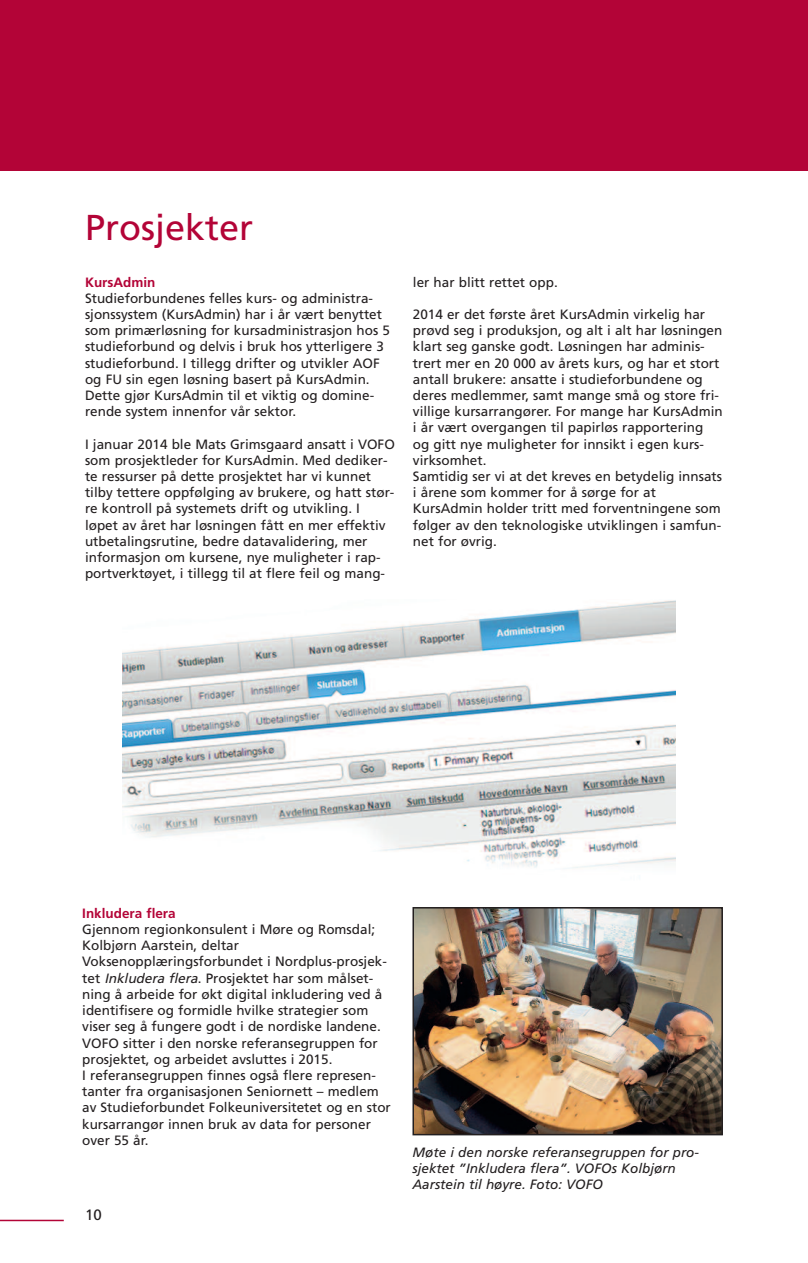
<style>
.page{position:relative;width:808px;height:1263px;background:#fff}
.page>*{position:absolute;margin:0;border:0;box-sizing:border-box;transform-origin:0 0}
.t1{font:36px "Frutiger";color:#b30437}
.t2{font:15px "Frutiger";color:#231f20}
.t3{font:13.5px/16.2px "Frutiger";color:#231f20}
.t4{font:italic 13.5px/16.2px "Frutiger";color:#231f20}
.t5{font:700 13.5px "Frutiger";color:#b30437}
.s1{font-style:italic}
</style>
<div class="page">
<div style="left:0;top:0;width:808px;height:170px;background:#b30437"></div>
<hr style="left:0;top:1220px;width:64px;height:1px;background:#b30437">
<img style="left:415px;top:910px;width:305px;height:222px">
<div style="left:412px;top:907px;width:311px;height:228px;border:2px solid #231f20"></div>
<img style="left:123px;top:600px;width:552px;height:269px">
<h1 class="t1" style="left:85px;top:213px;width:170px">Prosjekter</h1>
<p class="t5" style="left:85px;top:276px;width:72px">KursAdmin</p>
<p class="t3" style="left:85px;top:291px;width:306px">Studieforbundenes felles kurs- og administra&shy;sjonssystem (KursAdmin) har i år vært benyttet som primærløsning for kursadministrasjon hos 5 studieforbund og delvis i bruk hos ytterligere 3 studieforbund. I tillegg drifter og utvikler AOF og FU sin egen løsning basert på KursAdmin.<br>Dette gjør KursAdmin til et viktig og domine&shy;rende system innenfor vår sektor.</p>
<p class="t3" style="left:85px;top:437px;width:311px">I januar 2014 ble Mats Grimsgaard ansatt i VOFO som prosjektleder for KursAdmin. Med dediker&shy;te ressurser på dette prosjektet har vi kunnet tilby tettere oppfølging av brukere, og hatt stør&shy;re kontroll på systemets drift og utvikling. I løpet av året har løsningen fått en mer effektiv utbetalingsrutine, bedre datavalidering, mer informasjon om kursene, nye muligheter i rap&shy;portverktøyet, i tillegg til at flere feil og mang-</p>
<p class="t3" style="left:413px;top:275px;width:146px">ler har blitt rettet opp.</p>
<p class="t3" style="left:413px;top:307px;width:311px">2014 er det første året KursAdmin virkelig har prøvd seg i produksjon, og alt i alt har løsningen klart seg ganske godt. Løsningen har adminis&shy;trert mer en 20 000 av årets kurs, og har et stort antall brukere: ansatte i studieforbundene og deres medlemmer, samt mange små og store fri&shy;villige kursarrangører. For mange har KursAdmin i år vært overgangen til papirløs rapportering og gitt nye muligheter for innsikt i egen kurs&shy;virksomhet.<br>Samtidig ser vi at det kreves en betydelig innsats i årene som kommer for å sørge for at KursAdmin holder tritt med forventningene som følger av den teknologiske utviklingen i samfun&shy;net for øvrig.</p>
<p class="t5" style="left:82px;top:908px;width:95px">Inkludera flera</p>
<p class="t3" style="left:82px;top:922px;width:310px">Gjennom regionkonsulent i Møre og Romsdal; Kolbjørn Aarstein, deltar Voksenopplæringsforbundet i Nordplus-prosjek&shy;tet <span class="s1">Inkluderaflera</span>. Prosjektet har som målset&shy;ning å arbeide for økt digital inkludering ved å identifisere og formidle hvilke strategier som viser seg å fungere godt i de nordiske landene.<br>VOFO sitter i den norske referansegruppen for prosjektet, og arbeidet avsluttes i 2015.<br>I referansegruppen finnes også flere represen&shy;tanter fra organisasjonen Seniornett – medlem av Studieforbundet Folkeuniversitetet og en stor kursarrangør innen bruk av data for personer over 55 år.</p>
<p class="t2" style="left:85px;top:1209px;width:18px">10</p>
<p class="t4" style="left:412px;top:1145px;width:288px">Møte i den norske referansegruppen for pro&shy;sjektet ”Inkludera flera”. VOFOs Kolbjørn<br>Aarstein til høyre. Foto: VOFO</p>
</div>
